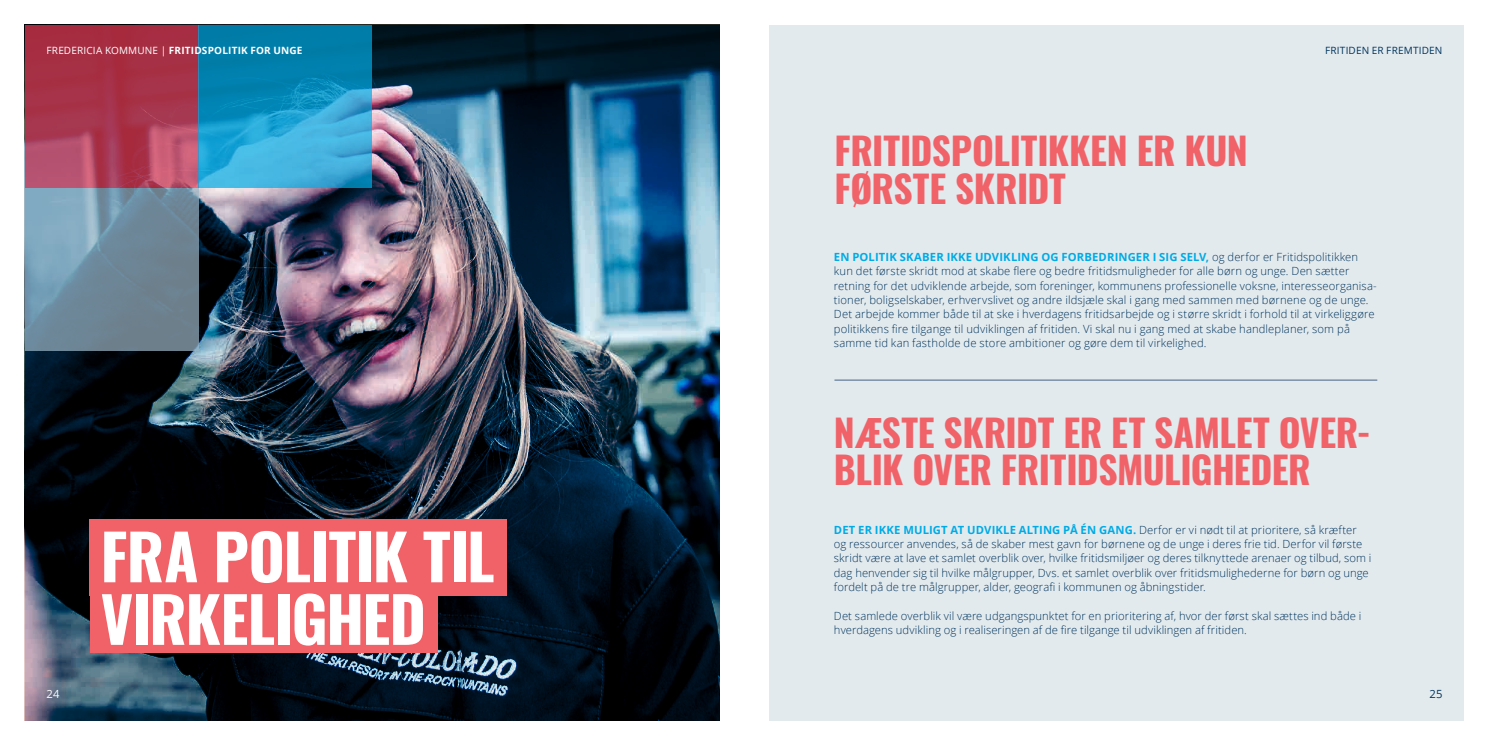
<style>
.page{position:relative;width:1489px;height:745px;background:#fff}
.page>*{position:absolute;margin:0;border:0;box-sizing:border-box;transform-origin:0 0}
.FK_rubrik{font:700 62.5px/62.5px "Oswald";letter-spacing:-.015em;color:#fff}
.FK_rubrik-2{font:700 37.5px/37.5px "Oswald";letter-spacing:-.01em;color:#f06268}
.FK_brød{font:300 11.25px/14.4px "Open Sans";letter-spacing:.01em;color:#00345c}
.t1{font:11.25px "Open Sans";color:#fff}
.t2{font:11.25px "Open Sans";color:#00345c}
.t3{font:700 10px "Open Sans";letter-spacing:.02em;color:#fff}
.t4{font:10px "Open Sans";letter-spacing:.02em;color:#00345c}
.s1{font-weight:400}
.s2{font-weight:700;color:#00abe5}
</style>
<div class="page">
<div style="left:769px;top:25px;width:694px;height:694px;background:#e3eaee"></div>
<img style="left:25px;top:25px;width:694px;height:695px">
<div style="left:90px;top:519px;width:417px;height:77px;background:#f06268"></div>
<div style="left:90px;top:576px;width:347px;height:77px;background:#f06268"></div>
<hr style="left:834px;top:379px;width:543px;height:1px;background:#456386">
<svg style="left:25px;top:25px;width:173px;height:163px;background:#ab3951"></svg>
<svg style="left:25px;top:188px;width:173px;height:162px;background:#728ea0"></svg>
<svg style="left:198px;top:25px;width:174px;height:163px;background:#1b96c3"></svg>
<p class="t3" style="left:47px;top:43px;width:257px"><span class="s1">FREDERICIA KOMMUNE |</span> FRITIDSPOLITIK FOR UNGE</p>
<p class="t4" style="left:1324px;top:44px;width:119px">FRITIDEN ER FREMTIDEN</p>
<p class="FK_rubrik-2" style="left:834px;top:134px;width:415px">FRITIDSPOLITIKKEN ER KUN<br>FØRSTE SKRIDT</p>
<p class="FK_brød" style="left:834px;top:249px;width:544px"><span class="s2">EN POLITIK SKABER IKKE UDVIKLING OG FORBEDRINGER I SIG SELV,</span> og derfor er Fritidspolitikken kun det første skridt mod at skabe flere og bedre fritidsmuligheder for alle børn og unge. Den sætter retning for det udviklende arbejde, som foreninger, kommunens professionelle voksne, interesseorganisa&shy;tioner, boligselskaber, erhvervslivet og andre ildsjæle skal i gang med sammen med børnene og de unge.<br>Det arbejde kommer både til at ske i hverdagens fritidsarbejde og i større skridt i forhold til at virkeliggøre politikkens fire tilgange til udviklingen af fritiden. Vi skal nu i gang med at skabe handleplaner, som på samme tid kan fastholde de store ambitioner og gøre dem til virkelighed.</p>
<p class="FK_rubrik" style="left:100px;top:529px;width:395px">FRA POLITIK TIL<br>VIRKELIGHED</p>
<p class="FK_rubrik-2" style="left:834px;top:416px;width:538px">NÆSTE SKRIDT ER ET SAMLET OVER-<br>BLIK OVER FRITIDSMULIGHEDER</p>
<p class="FK_brød" style="left:834px;top:521px;width:539px"><span class="s2">DET ER IKKE MULIGT AT UDVIKLE ALTING PÅ ÉN GANG.</span> Derfor er vi nødt til at prioritere, så kræfter og ressourcer anvendes, så de skaber mest gavn for børnene og de unge i deres frie tid. Derfor vil første skridt være at lave et samlet overblik over, hvilke fritidsmiljøer og deres tilknyttede arenaer og tilbud, som i dag henvender sig til hvilke målgrupper, Dvs. et samlet overblik over fritidsmulighederne for børn og unge fordelt på de tre målgrupper, alder, geografi i kommunen og åbningstider.</p>
<p class="FK_brød" style="left:834px;top:608px;width:529px">Det samlede overblik vil være udgangspunktet for en prioritering af, hvor der først skal sættes ind både i hverdagens udvikling og i realiseringen af de fire tilgange til udviklingen af fritiden.</p>
<p class="t1" style="left:47px;top:686px;width:14px">24</p>
<p class="t2" style="left:1429px;top:685px;width:15px">25</p>
</div>
